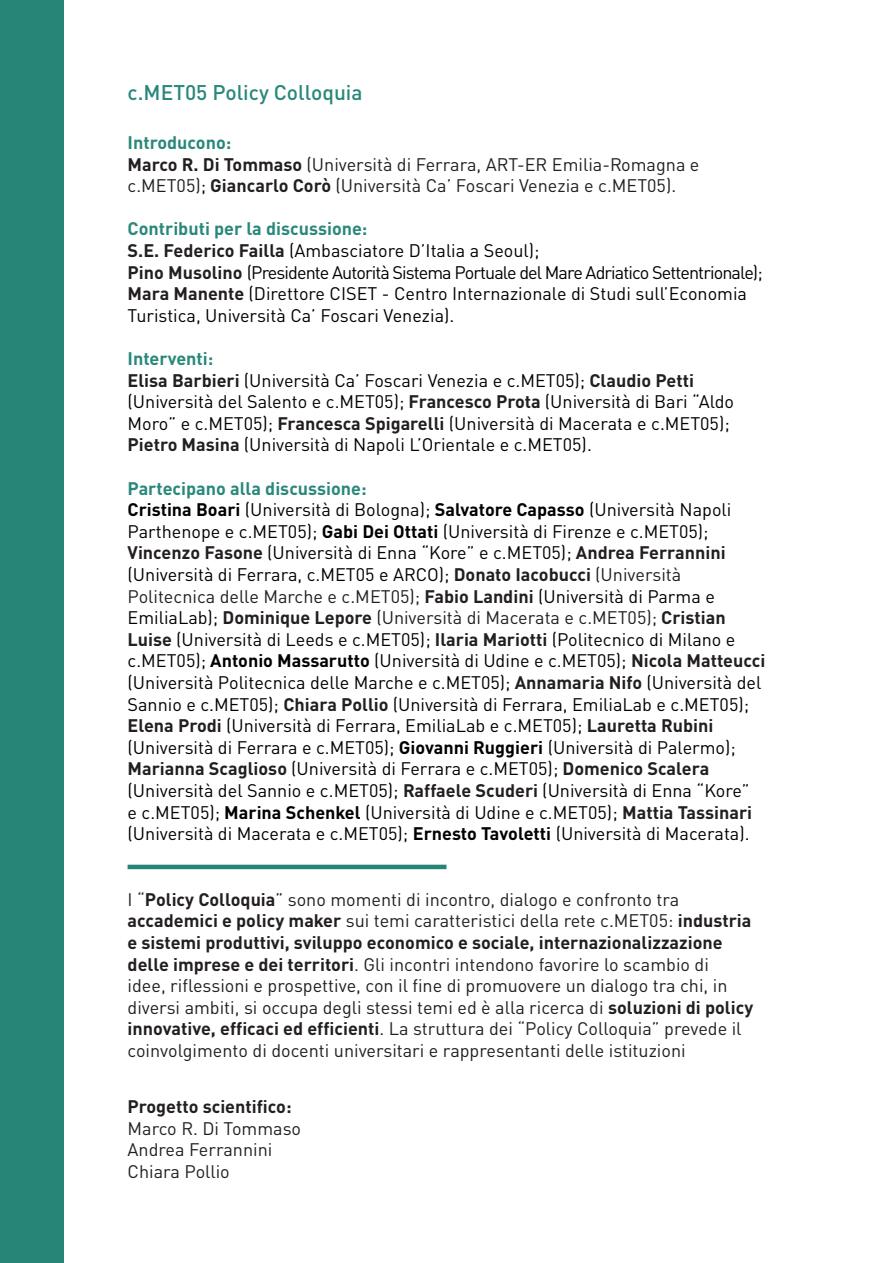
<style>
.page{position:relative;width:893px;height:1263px;background:#fff}
.page>*{position:absolute;margin:0;border:0;box-sizing:border-box;transform-origin:0 0}
.t1{font:500 21px "DIN Pro";color:#29887a}
.t2{font:18px/21.6px "DIN Pro";color:#000}
.t3{font:18px/21.6px "DIN Pro";color:#231f20}
.t4{font:18px "DIN Pro";letter-spacing:-.05em;color:#000}
.t5{font:700 18px "DIN Pro";color:#29887a}
.t6{font:700 18px "DIN Pro";color:#231f20}
.s1{font-weight:700}
.s2{color:#000}
.s3{font-weight:700;color:#231f20}
.s4{color:#231f20}
</style>
<div class="page">
<hr style="left:128px;top:865px;width:318px;height:4px;background:#278577">
<div style="left:0;top:0;width:64px;height:1263px;background:#278577"></div>
<p class="t1" style="left:128px;top:75px;width:237px">c.MET05 Policy Colloquia</p>
<p class="t5" style="left:128px;top:127px;width:105px">Introducono:</p>
<p class="t3" style="left:128px;top:151px;width:573px"><span class="s1">Marco R. Di Tommaso</span> (Università di Ferrara, ART-ER Emilia-Romagna e c.MET05)<span class="s2">;</span> <span class="s1">Giancarlo Corò</span> (Università Ca’ Foscari Venezia e c.MET05).</p>
<p class="t5" style="left:128px;top:214px;width:241px">Contributi per la discussione:</p>
<p class="t2" style="left:128px;top:238px;width:413px"><span class="s3">S.E. Federico Failla</span> (Ambasciatore D’Italia a Seoul);</p>
<p class="t4" style="left:128px;top:258px;width:637px"><span class="s3">Pino Musolino</span> (Presidente Autorità Sistema Portuale del Mare Adriatico Settentrionale);</p>
<p class="t2" style="left:128px;top:281px;width:621px"><span class="s3">Mara Manente</span> (Direttore CISET - Centro Internazionale di Studi sull’Economia<br>Turistica, Università Ca’ Foscari Venezia).</p>
<p class="t5" style="left:128px;top:343px;width:87px">Interventi:</p>
<p class="t2" style="left:128px;top:367px;width:608px"><span class="s3">Elisa Barbieri</span> (Università Ca’ Foscari Venezia e c.MET05); <span class="s3">Claudio Petti </span>(Università del Salento e c.MET05); <span class="s3">Francesco Prota</span> (Università di Bari “Aldo Moro” e c.MET05); <span class="s3">Francesca Spigarelli</span> (Università di Macerata e c.MET05); <span class="s3">Pietro Masina</span> (Università di Napoli L’Orientale e c.MET05).</p>
<p class="t5" style="left:128px;top:473px;width:241px">Partecipano alla discussione:</p>
<p class="t2" style="left:128px;top:497px;width:639px"><span class="s1">Cristina Boari</span> (Università di Bologna); <span class="s1">Salvatore Capasso</span> (Università Napoli Parthenope e c.MET05); <span class="s1">Gabi Dei Ottati</span> (Università di Firenze e c.MET05); <span class="s3">Vincenzo Fasone</span> (Università di Enna “Kore” e c.MET05); <span class="s3">Andrea Ferrannini </span>(Università di Ferrara, c.MET05 e ARCO); <span class="s3">Donato Iacobucci</span> <span class="s4">(Università Politecnica delle Marche e c.MET05);</span> <span class="s3">Fabio Landini</span> (Università di Parma e EmiliaLab); <span class="s3">Dominique Lepore</span> <span class="s4">(Università di Macerata e c.MET05);</span> <span class="s3">Cristian Luise</span> (Università di Leeds e c.MET05); <span class="s3">Ilaria Mariotti</span> (Politecnico di Milano e c.MET05); <span class="s1">Antonio Massarutto</span> (Università di Udine e c.MET05); <span class="s3">Nicola Matteucci </span>(Università Politecnica delle Marche e c.MET05); <span class="s3">Annamaria Nifo</span> (Università del Sannio e c.MET05); <span class="s3">Chiara Pollio</span> (Università di Ferrara, EmiliaLab e c.MET05); <span class="s3">Elena Prodi</span> (Università di Ferrara, EmiliaLab e c.MET05); <span class="s3">Lauretta Rubini </span>(Università di Ferrara e c.MET05); <span class="s1">Giovanni Ruggieri</span> (Università di Palermo); <span class="s3">Marianna Scaglioso</span> (Università di Ferrara e c.MET05); <span class="s3">Domenico Scalera </span>(Università del Sannio e c.MET05); <span class="s3">Raffaele Scuderi</span> (Università di Enna “Kore”<br>e c.MET05); <span class="s1">Marina Schenkel</span> (Università di Udine e c.MET05); <span class="s3">Mattia Tassinari </span>(Università di Macerata e c.MET05); <span class="s1">Ernesto Tavoletti</span> (Università di Macerata).</p>
<p class="t3" style="left:128px;top:887px;width:627px">I “<span class="s1">Policy Colloquia</span>” sono momenti di incontro, dialogo e confronto tra <span class="s1">accademici e policy maker</span> sui temi caratteristici della rete c.MET05: <span class="s1">industria e sistemi produttivi, sviluppo economico e sociale, internazionalizzazione delle imprese e dei territori</span>. Gli incontri intendono favorire lo scambio di<br>idee, riflessioni e prospettive, con il fine di promuovere un dialogo tra chi, in diversi ambiti, si occupa degli stessi temi ed è alla ricerca di <span class="s1">soluzioni di policy innovative, efficaci ed efficienti</span>. La struttura dei “Policy Colloquia” prevede il coinvolgimento di docenti universitari e rappresentanti delle istituzioni</p>
<p class="t6" style="left:128px;top:1091px;width:165px">Progetto scientifico:</p>
<p class="t3" style="left:128px;top:1116px;width:175px">Marco R. Di Tommaso</p>
<p class="t3" style="left:128px;top:1137px;width:146px">Andrea Ferrannini</p>
<p class="t3" style="left:128px;top:1159px;width:104px">Chiara Pollio</p>
</div>
